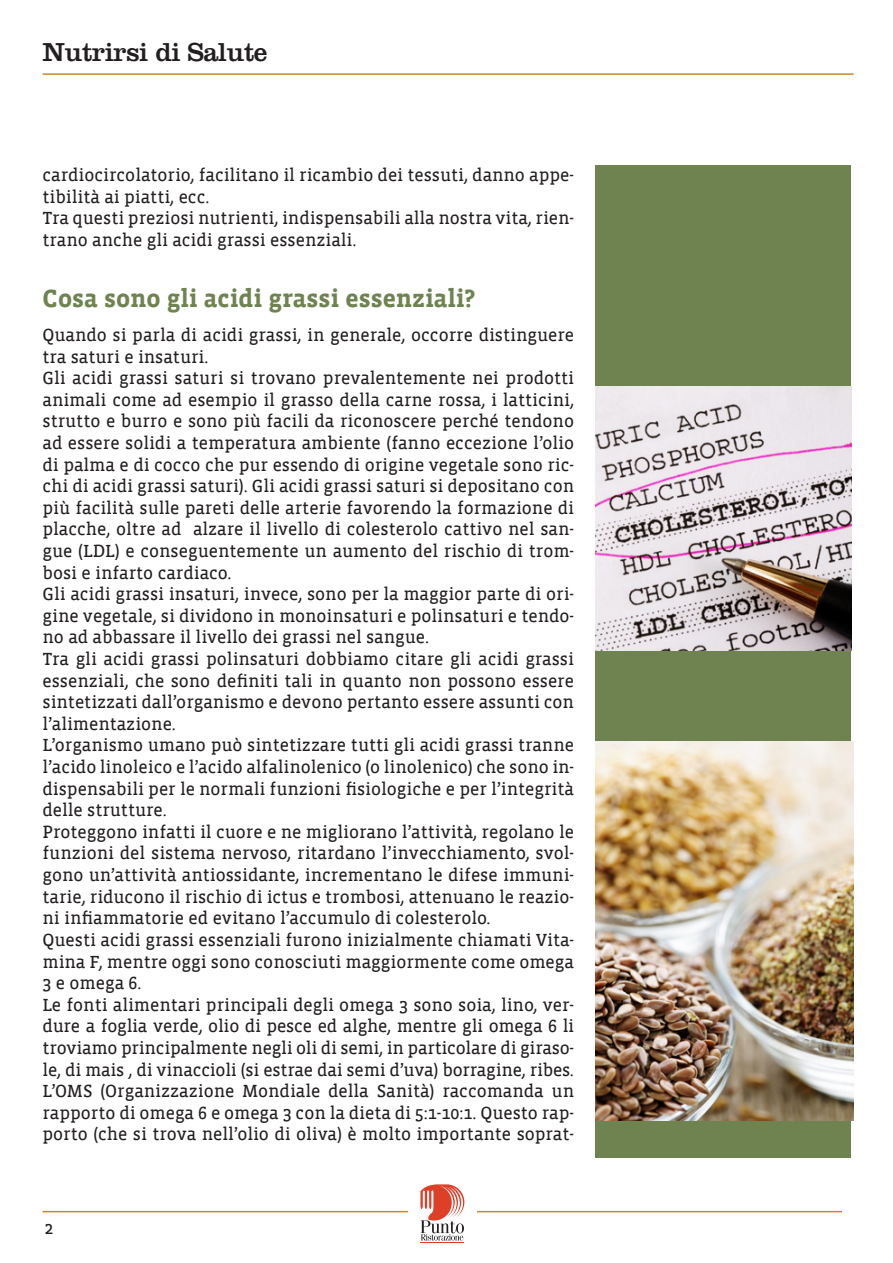
<style>
.page{position:relative;width:893px;height:1263px;background:#fff}
.page>*{position:absolute;margin:0;border:0;box-sizing:border-box;transform-origin:0 0}
.t1{font:27px "Clarendon";letter-spacing:-.02em;color:#231f20}
.Domande{font:700 25.5px "Vista Slab";color:#6f8351}
.t2{font:18px/21.6px "Vista Slab Reg";color:#231f20;text-align:justify}
</style>
<div class="page">
<hr style="left:43px;top:1211px;width:799px;height:1px;background:#c7862e">
<hr style="left:43px;top:73px;width:811px;height:2px;background:#c7862e">
<div style="left:408px;top:1182px;width:68px;height:60px;background:#fff"></div>
<hr style="left:421px;top:1242px;width:43px;height:1px;background:#dd3f27">
<svg style="left:420px;top:1184px;width:44px;height:56px"></svg>
<div style="left:595px;top:166px;width:255px;height:992px;background:#6f8351"></div>
<img style="left:596px;top:387px;width:255px;height:263px">
<img style="left:596px;top:742px;width:258px;height:378px">
<h1 class="t1" style="left:43px;top:36px;width:226px">Nutrirsi di Salute</h1>
<p class="t2" style="left:43px;top:165px;width:533px">cardiocircolatorio, facilitano il ricambio dei tessuti, danno appe&shy;tibilità ai piatti, ecc.</p>
<p class="t2" style="left:43px;top:208px;width:533px">Tra questi preziosi nutrienti, indispensabili alla nostra vita, rien&shy;trano anche gli acidi grassi essenziali.</p>
<p class="Domande" style="left:43px;top:285px;width:434px">Cosa sono gli acidi grassi essenziali?</p>
<p class="t2" style="left:43px;top:325px;width:533px">Quando si parla di acidi grassi, in generale, occorre distinguere tra saturi e insaturi.</p>
<p class="t2" style="left:43px;top:368px;width:533px">Gli acidi grassi saturi si trovano prevalentemente nei prodotti animali come ad esempio il grasso della carne rossa, i latticini, strutto e burro e sono più facili da riconoscere perché tendono ad essere solidi a temperatura ambiente (fanno eccezione l’olio di palma e di cocco che pur essendo di origine vegetale sono ric&shy;chi di acidi grassi saturi). Gli acidi grassi saturi si depositano con più facilità sulle pareti delle arterie favorendo la formazione di placche, oltre ad alzare il livello di colesterolo cattivo nel san&shy;gue (LDL) e conseguentemente un aumento del rischio di trom&shy;bosi e infarto cardiaco.</p>
<p class="t2" style="left:43px;top:584px;width:533px">Gli acidi grassi insaturi, invece, sono per la maggior parte di ori&shy;gine vegetale, si dividono in monoinsaturi e polinsaturi e tendo&shy;no ad abbassare il livello dei grassi nel sangue.</p>
<p class="t2" style="left:43px;top:649px;width:533px">Tra gli acidi grassi polinsaturi dobbiamo citare gli acidi grassi essenziali, che sono definiti tali in quanto non possono essere sintetizzati dall’organismo e devono pertanto essere assunti con l’alimentazione.</p>
<p class="t2" style="left:43px;top:735px;width:533px">L’organismo umano può sintetizzare tutti gli acidi grassi tranne l’acido linoleico e l’acido alfalinolenico (o linolenico) che sono in&shy;dispensabili per le normali funzioni fisiologiche e per l’integrità delle strutture.</p>
<p class="t2" style="left:43px;top:821px;width:533px">Proteggono infatti il cuore e ne migliorano l’attività, regolano le funzioni del sistema nervoso, ritardano l’invecchiamento, svol&shy;gono un’attività antiossidante, incrementano le difese immuni&shy;tarie, riducono il rischio di ictus e trombosi, attenuano le reazio&shy;ni infiammatorie ed evitano l’accumulo di colesterolo.</p>
<p class="t2" style="left:43px;top:929px;width:533px">Questi acidi grassi essenziali furono inizialmente chiamati Vita&shy;mina F, mentre oggi sono conosciuti maggiormente come omega 3 e omega 6.</p>
<p class="t2" style="left:43px;top:994px;width:533px">Le fonti alimentari principali degli omega 3 sono soia, lino, ver&shy;dure a foglia verde, olio di pesce ed alghe, mentre gli omega 6 li troviamo principalmente negli oli di semi, in particolare di giraso&shy;le, di mais , di vinaccioli (si estrae dai semi d’uva) borragine, ribes.</p>
<p class="t2" style="left:43px;top:1081px;width:533px">L’OMS (Organizzazione Mondiale della Sanità) raccomanda un rapporto di omega 6 e omega 3 con la dieta di 5:1-10:1. Questo rap&shy;porto (che si trova nell’olio di oliva) è molto importante soprat-</p>
<p class="t2" style="left:45px;top:1218px;width:11px">2</p>
</div>
